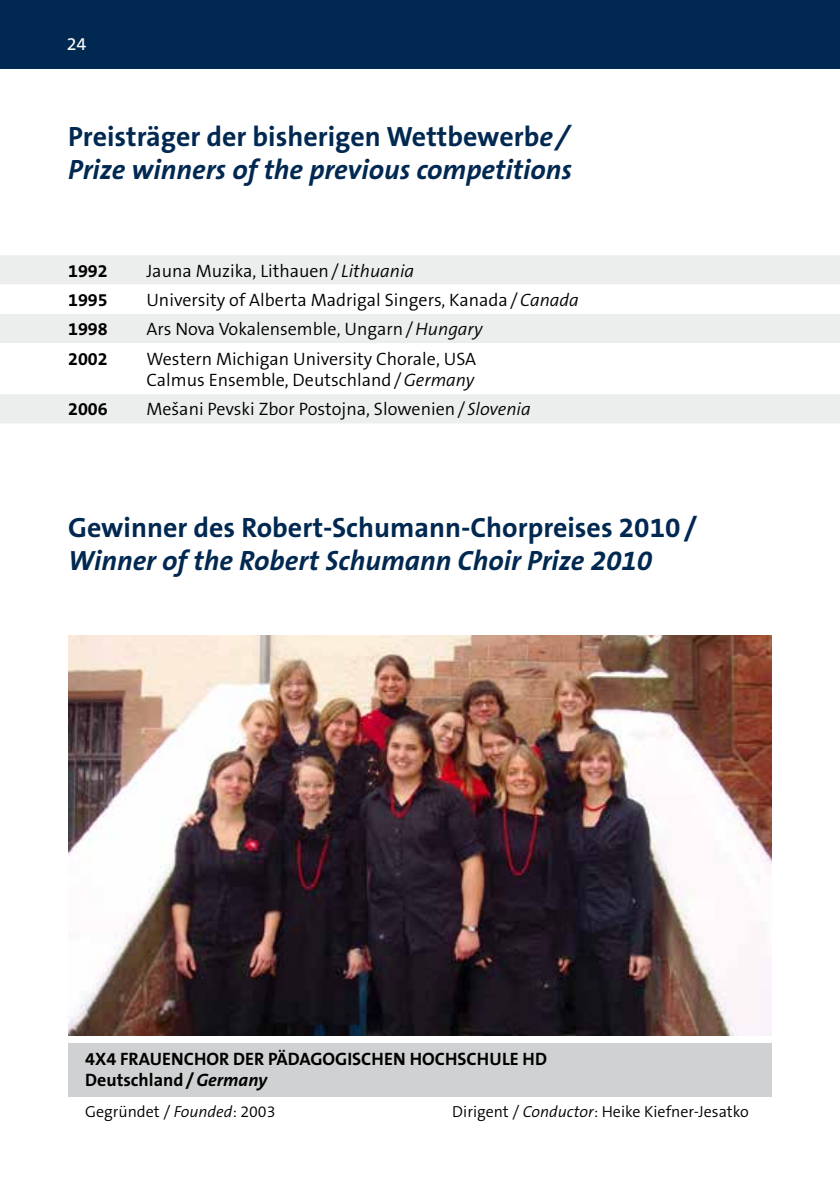
<style>
.page{position:relative;width:840px;height:1191px;background:#fff}
.page>*{position:absolute;margin:0;border:0;box-sizing:border-box;transform-origin:0 0}
.t1{font:italic 700 28px/33.6px "The Sans B7";color:#002851}
.t2{font:700 28px "The Sans B7";color:#002851}
.t3{font:300 18px/21.6px "The Sans B4";color:#000}
.t4{font:700 18px/21.6px "The Sans B7";color:#000}
.t5{font:18px "The Sans B5 Plain";color:#fff}
.t6{font:300 16px "The Sans B4";color:#000}
.s1{font-style:normal}
.s2{font-style:italic}
</style>
<div class="page">
<div style="left:0;top:0;width:839px;height:68px;background:#002851"></div>
<img style="left:68px;top:635px;width:703px;height:400px">
<div style="left:68px;top:1043px;width:703px;height:54px;background:#d0d1d2"></div>
<div style="left:0;top:255px;width:839px;height:168px;background:#eceded"></div>
<svg style="left:0;top:284px;width:839px;height:110px"></svg>
<p class="t5" style="left:67px;top:34px;width:21px">24</p>
<h1 class="t1" style="left:68px;top:120px;width:505px"><span class="s1">Preisträger der bisherigen Wettbewerb</span>e /<br>Prize winners of the previous competitions</h1>
<p class="t4" style="left:68px;top:260px;width:41px">1992</p>
<p class="t3" style="left:146px;top:260px;width:269px">Jauna Muzika, Lithauen/ <span class="s2">Lithuania</span></p>
<p class="t4" style="left:68px;top:289px;width:41px">1995</p>
<p class="t3" style="left:146px;top:289px;width:433px">University of Alberta Madrigal Singers, Kanada/<span class="s2">Canada</span></p>
<p class="t4" style="left:68px;top:319px;width:41px">1998</p>
<p class="t3" style="left:146px;top:319px;width:337px">Ars Nova Vokalensemble, Ungarn/<span class="s2">Hungary</span></p>
<p class="t4" style="left:68px;top:348px;width:41px">2002</p>
<p class="t3" style="left:146px;top:348px;width:331px">Western Michigan University Chorale, USA<br>Calmus Ensemble, Deutschland/<span class="s2">Germany</span></p>
<p class="t4" style="left:68px;top:399px;width:41px">2006</p>
<p class="t3" style="left:146px;top:399px;width:385px">Mešani Pevski Zbor Postojna, Slowenien/ <span class="s2">Slovenia</span></p>
<h1 class="t2" style="left:68px;top:512px;width:630px">Gewinner des Robert-Schumann-Chorpreises 2010/</h1>
<h1 class="t1" style="left:68px;top:545px;width:585px">Winner of the Robert Schumann Choir Prize 2010</h1>
<p class="t4" style="left:85px;top:1048px;width:463px">4X4 FRAUENCHOR DER PÄDAGOGISCHEN HOCHSCHULE HD<br>Deutschland/<span class="s2">Germany</span></p>
<p class="t6" style="left:85px;top:1102px;width:192px">Gegründet / <span class="s2">Founded</span>: 2003</p>
<p class="t6" style="left:452px;top:1102px;width:298px">Dirigent / <span class="s2">Conductor</span>: Heike Kiefner-Jesatko</p>
</div>
